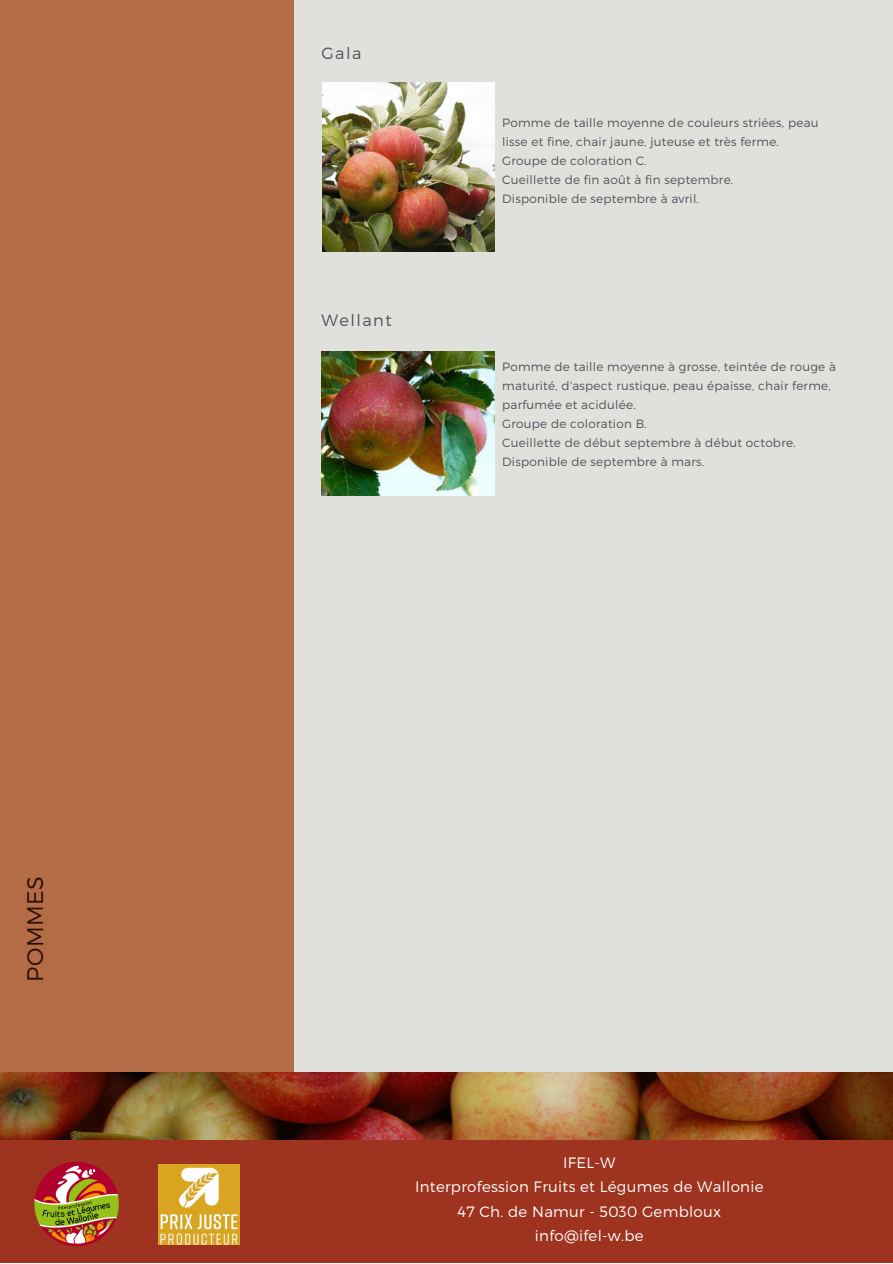
<style>
.page{position:relative;width:893px;height:1264px;background:#fff}
.page>*{position:absolute;margin:0;border:0;box-sizing:border-box;transform-origin:0 0}
.t1{font:300 22.5px "Montserrat";letter-spacing:.02em;color:#290f02}
.t2{font:300 16.35px "Montserrat";letter-spacing:.09em;color:#525158}
.t3{font:300 15px/24.5px "Montserrat";letter-spacing:.02em;color:#fff;text-align:center}
.t4{font:300 12px/19px "Montserrat";letter-spacing:.02em;color:#525158}
</style>
<div class="page">
<div style="left:0;top:0;width:892px;height:1262px;background:#e0e0dc"></div>
<div style="left:0;top:0;width:293px;height:1248px;background:#b46c47"></div>
<div style="left:0;top:1081px;width:892px;height:181px;background:#9e341f"></div>
<img style="left:0;top:1072px;width:892px;height:67px">
<img style="left:34px;top:1161px;width:85px;height:86px">
<img style="left:158px;top:1164px;width:81px;height:80px">
<img style="left:322px;top:83px;width:172px;height:169px">
<img style="left:321px;top:351px;width:173px;height:144px">
<h1 class="t1" style="left:21px;top:981px;width:107px;rotate:-90deg">POMMES</h1>
<h2 class="t2" style="left:321px;top:42px;width:41px">Gala</h2>
<h2 class="t2" style="left:321px;top:309px;width:72px">Wellant</h2>
<p class="t4" style="left:502px;top:113px;width:318px">Pomme de taille moyenne de couleurs striées, peau lisse et fine, chair jaune, juteuse et très ferme.<br>Groupe de coloration C.<br>Cueillette de fin août à fin septembre.<br>Disponible de septembre à avril.</p>
<p class="t4" style="left:502px;top:356px;width:335px">Pomme de taille moyenne à grosse, teintée de rouge à maturité, d'aspect rustique, peau épaisse, chair ferme, parfumée et acidulée.<br>Groupe de coloration B.<br>Cueillette de début septembre à début octobre.<br>Disponible de septembre à mars.</p>
<p class="t3" style="left:415px;top:1149px;width:350px">IFEL-W<br>Interprofession Fruits et Légumes de Wallonie<br>47 Ch. de Namur - 5030 Gembloux info@ifel-w.be</p>
</div>
